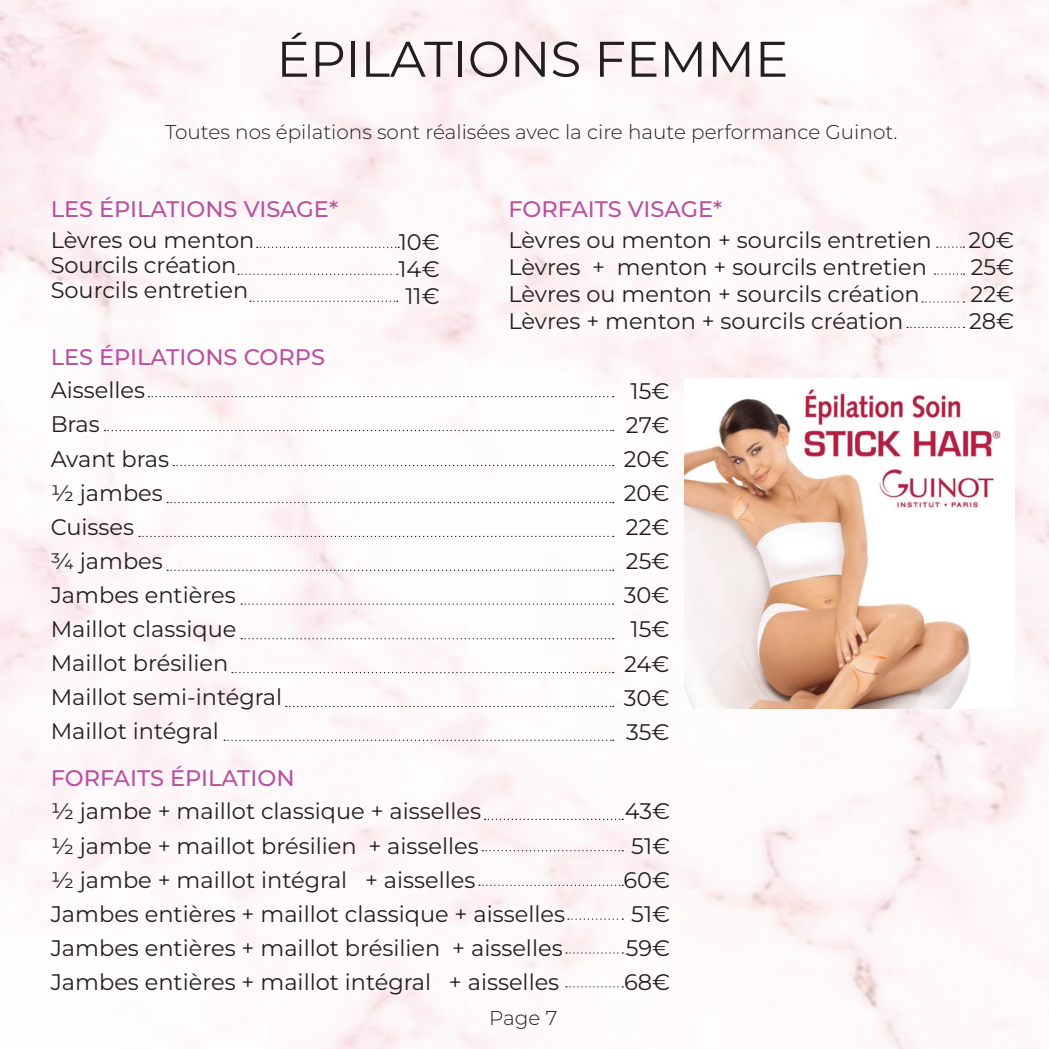
<style>
.page{position:relative;width:1049px;height:1049px;background:#fff}
.page>*{position:absolute;margin:0;border:0;box-sizing:border-box;transform-origin:0 0}
.t1{font:100 50px "Montserrat";color:#231f20}
.t2{font:100 22.5px/34px "Montserrat";color:#231f20}
.t3{font:100 22.5px "Montserrat";color:#b8529f}
.t4{font:300 20px "Montserrat";color:#231f20}
</style>
<div class="page">
<img style="left:0;top:0;width:1049px;height:1049px">
<svg style="left:148px;top:396px;width:466px;height:1px"></svg>
<svg style="left:167px;top:570px;width:447px;height:1px"></svg>
<svg style="left:485px;top:819px;width:138px;height:1px"></svg>
<svg style="left:104px;top:430px;width:510px;height:1px"></svg>
<svg style="left:241px;top:603px;width:373px;height:2px"></svg>
<svg style="left:173px;top:465px;width:441px;height:1px"></svg>
<svg style="left:482px;top:850px;width:141px;height:1px"></svg>
<svg style="left:167px;top:502px;width:447px;height:1px"></svg>
<svg style="left:241px;top:638px;width:373px;height:1px"></svg>
<svg style="left:479px;top:885px;width:144px;height:1px"></svg>
<svg style="left:286px;top:706px;width:328px;height:1px"></svg>
<svg style="left:566px;top:952px;width:57px;height:1px"></svg>
<svg style="left:257px;top:247px;width:142px;height:1px"></svg>
<svg style="left:937px;top:246px;width:27px;height:2px"></svg>
<svg style="left:238px;top:274px;width:160px;height:1px"></svg>
<svg style="left:934px;top:273px;width:30px;height:2px"></svg>
<svg style="left:922px;top:301px;width:42px;height:2px"></svg>
<svg style="left:907px;top:327px;width:57px;height:1px"></svg>
<svg style="left:250px;top:301px;width:148px;height:1px"></svg>
<svg style="left:139px;top:536px;width:475px;height:1px"></svg>
<svg style="left:232px;top:672px;width:382px;height:1px"></svg>
<svg style="left:568px;top:918px;width:55px;height:2px"></svg>
<svg style="left:224px;top:740px;width:390px;height:1px"></svg>
<svg style="left:566px;top:986px;width:57px;height:1px"></svg>
<img style="left:684px;top:379px;width:330px;height:330px">
<h1 class="t1" style="left:276px;top:26px;width:513px">ÉPILATIONS FEMME</h1>
<p class="t4" style="left:165px;top:118px;width:734px">Toutes nos épilations sont réalisées avec la cire haute performance Guinot.</p>
<p class="t3" style="left:51px;top:194px;width:289px">LES ÉPILATIONS VISAGE*</p>
<p class="t2" style="left:51px;top:227px;width:205px;line-height:25px">Lèvres ou menton<br>Sourcils création<br>Sourcils entretien</p>
<p class="t2" style="left:398px;top:227px;width:43px;line-height:27px;text-align:center">10€<br>14€<br>11€</p>
<p class="t2" style="left:968px;top:225px;width:47px;line-height:27px;text-align:justify">20€ 25€ 22€ 28€</p>
<p class="t3" style="left:508px;top:194px;width:215px">FORFAITS VISAGE*</p>
<p class="t2" style="left:508px;top:226px;width:425px;line-height:27px">Lèvres ou menton + sourcils entretien Lèvres + menton + sourcils entretien Lèvres ou menton + sourcils création Lèvres + menton + sourcils création</p>
<p class="t3" style="left:51px;top:342px;width:276px">LES ÉPILATIONS CORPS</p>
<p class="t2" style="left:51px;top:373px;width:233px">Aisselles<br>Bras<br>Avant bras<br>½ jambes<br>Cuisses<br>¾ jambes<br>Jambes entières<br>Maillot classique<br>Maillot brésilien<br>Maillot semi-intégral<br>Maillot intégral</p>
<p class="t2" style="left:624px;top:373px;width:47px;text-align:center">15€<br>27€<br>20€<br>20€<br>22€<br>25€<br>30€<br>15€<br>24€<br>30€<br>35€</p>
<p class="t3" style="left:51px;top:763px;width:245px">FORFAITS ÉPILATION</p>
<p class="t2" style="left:51px;top:794px;width:516px">½ jambe + maillot classique + aisselles<br>½ jambe + maillot brésilien + aisselles<br>½ jambe + maillot intégral + aisselles Jambes entières + maillot classique + aisselles Jambes entières + maillot brésilien + aisselles Jambes entières + maillot intégral + aisselles</p>
<p class="t2" style="left:623px;top:794px;width:48px;text-align:center">43€<br>51€<br>60€<br>51€<br>59€<br>68€</p>
<p class="t4" style="left:489px;top:1004px;width:70px">Page 7</p>
</div>
